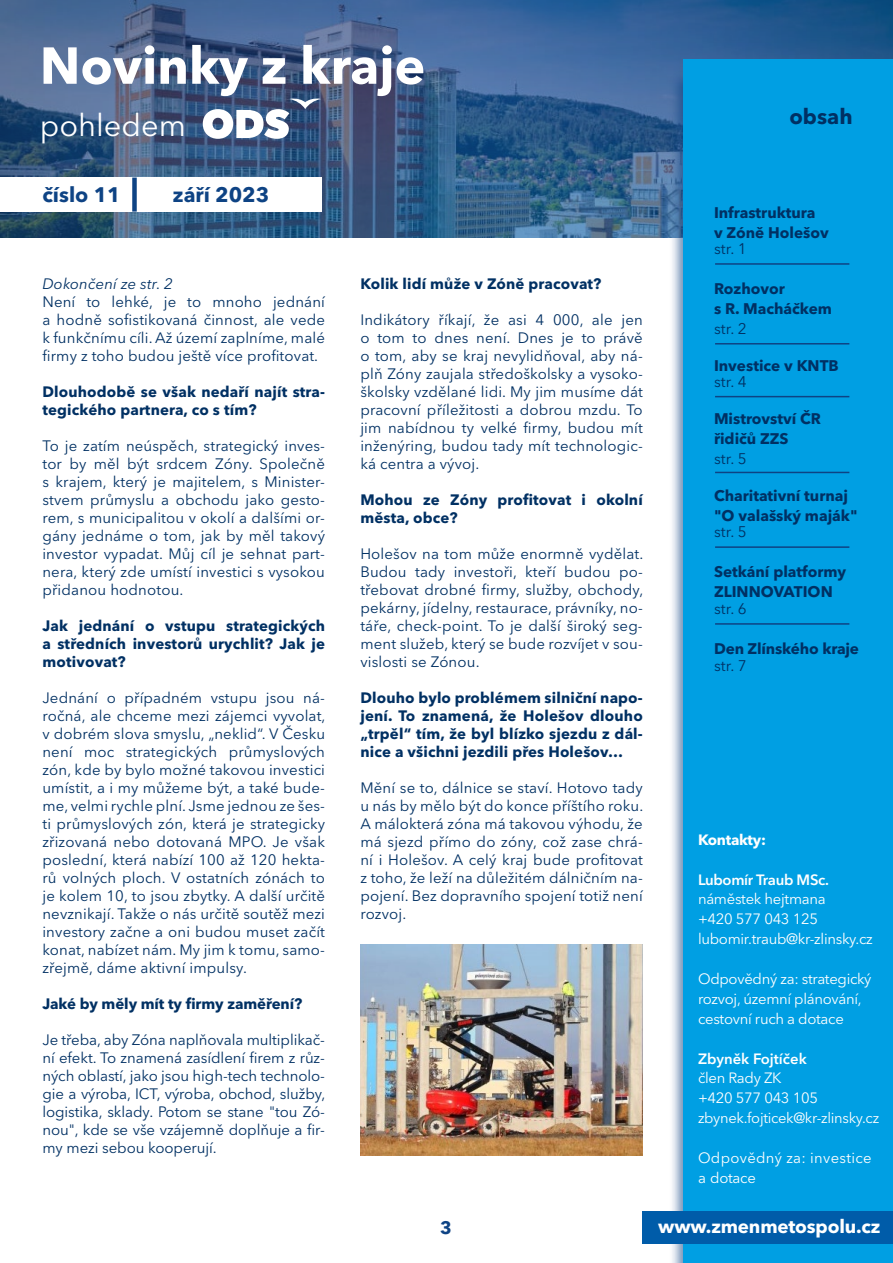
<style>
.page{position:relative;width:893px;height:1263px;background:#fff}
.page>*{position:absolute;margin:0;border:0;box-sizing:border-box;transform-origin:0 0}
.t1{font:700 51.45px "Avenir Next LT Pro";color:#fff}
.t2{font:30.9px "Avenir Next LT Pro";color:#fff}
.t3{font:700 21.45px "Avenir Next LT Pro";color:#003063}
.t4{font:700 20.85px "Avenir Next LT Pro";color:#0e4384}
.t5{font:700 18.75px "Avenir Next LT Pro";letter-spacing:-.01em;color:#fff}
.t6{font:700 18px "Avenir Next LT Pro";color:#0e4384}
.t7{font:700 15.3px/20px "Avenir Next LT Pro";color:#003063}
.t8{font:15.3px "Avenir Next LT Pro";color:#003063}
.t9{font:15px/18px "Avenir Next LT Pro";letter-spacing:.01em;color:#003063;text-align:justify}
.t10{font:700 15px/18px "Avenir Next LT Pro";letter-spacing:.01em;color:#003063}
.t11{font:italic 15px "Avenir Next LT Pro";letter-spacing:.01em;color:#003063}
.t12{font:14.85px/20px "Avenir Next LT Pro";letter-spacing:-.02em;color:#fff}
.t13{font:14.85px/20px "Avenir Next LT Pro";letter-spacing:.02em;color:#fff}
.t14{font:600 14.85px "Avenir Next LT Pro";letter-spacing:-.02em;color:#fff}
.t15{font:600 14.85px "Avenir Next LT Pro";color:#fff}
.t16{font:700 14.85px "Avenir Next LT Pro";letter-spacing:-.02em;color:#fff}
.t17{font:14.7px "Avenir Next LT Pro";letter-spacing:-.02em;color:#fff}
</style>
<div class="page">
<svg style="left:0;top:0;width:893px;height:237px;background:#3b5f8b"></svg>
<svg style="left:203px;top:97px;width:118px;height:42px"></svg>
<div style="left:0;top:178px;width:321px;height:34px;background:#fff"></div>
<div style="left:132px;top:178px;width:5px;height:34px;background:#0e4384"></div>
<div style="left:669px;top:71px;width:224px;height:1192px;background:#0e4384;opacity:.6"></div>
<div style="left:683px;top:60px;width:210px;height:1203px;background:#009fe3"></div>
<div style="left:642px;top:1211px;width:251px;height:33px;background:#005ca9"></div>
<hr style="left:715px;top:263px;width:134px;height:2px;background:#0e4384">
<hr style="left:715px;top:343px;width:134px;height:1px;background:#0e4384">
<hr style="left:715px;top:472px;width:134px;height:1px;background:#0e4384">
<hr style="left:715px;top:396px;width:134px;height:1px;background:#0e4384">
<hr style="left:715px;top:546px;width:134px;height:2px;background:#0e4384">
<hr style="left:715px;top:623px;width:134px;height:2px;background:#0e4384">
<img style="left:360px;top:945px;width:283px;height:210px">
<h1 class="t1" style="left:40px;top:34px;width:387px">Novinky z kraje</h1>
<h2 class="t2" style="left:40px;top:107px;width:148px">pohledem</h2>
<h3 class="t4" style="left:42px;top:182px;width:80px">číslo 11</h3>
<h3 class="t4" style="left:173px;top:182px;width:98px">září 2023</h3>
<p class="t11" style="left:42px;top:275px;width:132px">Dokončení ze str. 2</p>
<p class="t9" style="left:42px;top:292px;width:284px">Není to lehké, je to mnoho jednání a hodně sofistikovaná činnost, ale vede k funkčnímu cíli. Až území zaplníme, malé firmy z toho budou ještě více profitovat.</p>
<p class="t10" style="left:42px;top:382px;width:284px">Dlouhodobě se však nedaří najít stra&shy;tegického partnera, co s tím?</p>
<p class="t9" style="left:42px;top:436px;width:284px">To je zatím neúspěch, strategický inves&shy;tor by měl být srdcem Zóny. Společně s krajem, který je majitelem, s Minister&shy;stvem průmyslu a obchodu jako gesto&shy;rem, s municipalitou v okolí a dalšími or&shy;gány jednáme o tom, jak by měl takový investor vypadat. Můj cíl je sehnat part&shy;nera, který zde umístí investici s vysokou přidanou hodnotou.</p>
<p class="t10" style="left:42px;top:616px;width:284px;text-align:justify">Jak jednání o vstupu strategických a středních investorů urychlit? Jak je motivovat?</p>
<p class="t9" style="left:42px;top:688px;width:285px">Jednání o případném vstupu jsou ná&shy;ročná, ale chceme mezi zájemci vyvolat, v dobrém slova smyslu, „neklid“. V Česku není moc strategických průmyslových zón, kde by bylo možné takovou investici umístit, a i my můžeme být, a také bude&shy;me, velmi rychle plní. Jsme jednou ze šes&shy;ti průmyslových zón, která je strategicky zřizovaná nebo dotovaná MPO. Je však poslední, která nabízí 100 až 120 hekta&shy;rů volných ploch. V ostatních zónách to je kolem 10, to jsou zbytky. A další určitě nevznikají. Takže o nás určitě soutěž mezi investory začne a oni budou muset začít konat, nabízet nám. My jim k tomu, samo&shy;zřejmě, dáme aktivní impulsy.</p>
<p class="t10" style="left:42px;top:994px;width:261px">Jaké by měly mít ty firmy zaměření?</p>
<p class="t9" style="left:42px;top:1030px;width:285px">Je třeba, aby Zóna naplňovala multiplikač&shy;ní efekt. To znamená zasídlení firem z růz&shy;ných oblastí, jako jsou high-tech technolo&shy;gie a výroba, ICT, výroba, obchod, služby, logistika, sklady. Potom se stane "tou Zó&shy;nou", kde se vše vzájemně doplňuje a fir&shy;my mezi sebou kooperují.</p>
<p class="t10" style="left:360px;top:274px;width:243px">Kolik lidí může v Zóně pracovat?</p>
<p class="t9" style="left:360px;top:310px;width:284px">Indikátory říkají, že asi 4 000, ale jen o tom to dnes není. Dnes je to právě o tom, aby se kraj nevylidňoval, aby ná&shy;plň Zóny zaujala středoškolsky a vysoko&shy;školsky vzdělané lidi. My jim musíme dát pracovní příležitosti a dobrou mzdu. To jim nabídnou ty velké firmy, budou mít inženýring, budou tady mít technologic&shy;ká centra a vývoj.</p>
<p class="t10" style="left:360px;top:490px;width:284px">Mohou ze Zóny profitovat i okolní města, obce?</p>
<p class="t9" style="left:360px;top:544px;width:284px">Holešov na tom může enormně vydělat.<br>Budou tady investoři, kteří budou po&shy;třebovat drobné firmy, služby, obchody, pekárny, jídelny, restaurace, právníky, no&shy;táře, check-point. To je další široký seg&shy;ment služeb, který se bude rozvíjet v sou&shy;vislosti se Zónou.</p>
<p class="t10" style="left:360px;top:688px;width:284px;text-align:justify">Dlouho bylo problémem silniční napo&shy;jení. To znamená, že Holešov dlouho „trpěl“ tím, že byl blízko sjezdu z dál&shy;nice a všichni jezdili přes Holešov…</p>
<p class="t9" style="left:360px;top:778px;width:284px">Mění se to, dálnice se staví. Hotovo tady u nás by mělo být do konce příštího roku.<br>A málokterá zóna má takovou výhodu, že má sjezd přímo do zóny, což zase chrá&shy;ní i Holešov. A celý kraj bude profitovat z toho, že leží na důležitém dálničním na&shy;pojení. Bez dopravního spojení totiž není rozvoj.</p>
<h3 class="t3" style="left:789px;top:104px;width:65px">obsah</h3>
<p class="t7" style="left:714px;top:202px;width:116px">Infrastruktura<br>v Zóně Holešov</p>
<p class="t8" style="left:714px;top:240px;width:34px">str. 1</p>
<p class="t7" style="left:714px;top:279px;width:120px">Rozhovor<br>s R. Macháčkem</p>
<p class="t8" style="left:714px;top:319px;width:34px">str. 2</p>
<p class="t7" style="left:714px;top:355px;width:126px">Investice v KNTB</p>
<p class="t8" style="left:714px;top:373px;width:34px">str. 4</p>
<p class="t7" style="left:714px;top:409px;width:108px">Mistrovství ČR řidičů ZZS</p>
<p class="t8" style="left:714px;top:449px;width:34px">str. 5</p>
<p class="t7" style="left:714px;top:485px;width:145px">Charitativní turnaj "O valašský maják"</p>
<p class="t8" style="left:714px;top:523px;width:34px">str. 5</p>
<p class="t7" style="left:714px;top:562px;width:134px">Setkání platformy<br>ZLINNOVATION</p>
<p class="t8" style="left:714px;top:599px;width:34px">str. 6</p>
<p class="t7" style="left:714px;top:638px;width:147px">Den Zlínského kraje</p>
<p class="t8" style="left:714px;top:656px;width:34px">str. 7</p>
<p class="t16" style="left:698px;top:830px;width:69px">Kontakty:</p>
<p class="t14" style="left:698px;top:870px;width:133px">Lubomír Traub MSc.</p>
<p class="t12" style="left:698px;top:889px;width:176px">náměstek hejtmana<br>+420 577 043 125 lubomir.traub@kr-zlinsky.cz</p>
<p class="t12" style="left:698px;top:969px;width:175px">Odpovědný za: strategický rozvoj, územní plánování, cestovní ruch a dotace</p>
<p class="t15" style="left:698px;top:1049px;width:110px">Zbyněk Fojtíček</p>
<p class="t12" style="left:698px;top:1068px;width:121px">člen Rady ZK +420 577 043 105</p>
<p class="t17" style="left:698px;top:1109px;width:183px">zbynek.fojticek@kr-zlinsky.cz</p>
<p class="t13" style="left:698px;top:1148px;width:175px">Odpovědný za: investice a dotace</p>
<p class="t6" style="left:440px;top:1217px;width:13px">3</p>
<p class="t5" style="left:658px;top:1215px;width:224px">www.zmenmetospolu.cz</p>
</div>
